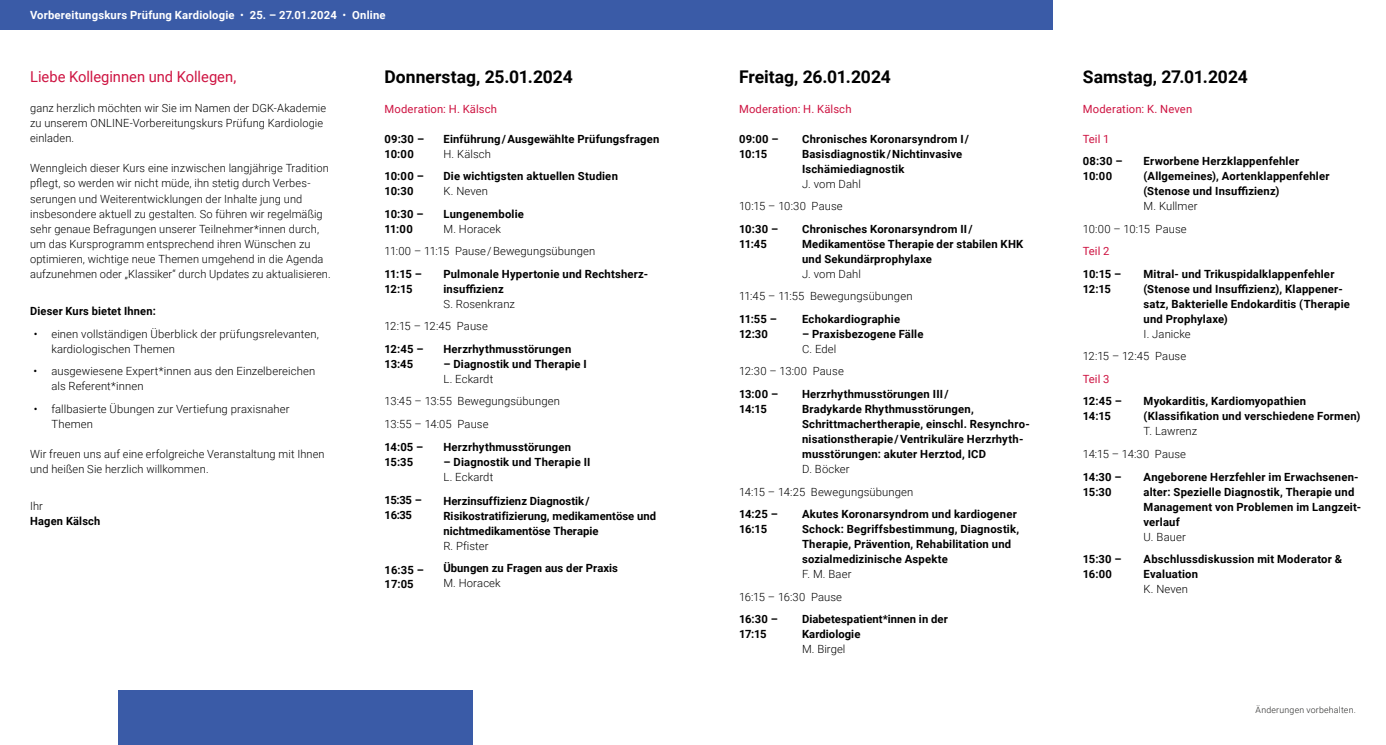
<style>
.page{position:relative;width:1386px;height:745px;background:#fff}
.page>*{position:absolute;margin:0;border:0;box-sizing:border-box;transform-origin:0 0}
.t1{font:700 17.5px "Roboto";color:#000}
.t2{font:15px "Roboto";color:#ce1442}
.t3{font:700 11.25px/15px "Roboto";letter-spacing:.015em;color:#000}
.t4{font:300 11.25px/15px "Roboto";letter-spacing:.01em;color:#000}
.t5{font:700 11.25px/15px "Roboto";letter-spacing:.005em;color:#000}
.t6{font:11.25px "Roboto";letter-spacing:.01em;color:#ce1442}
.t7{font:700 11.25px "Roboto";letter-spacing:.015em;color:#fff}
.t8{font:300 8.75px "Roboto";letter-spacing:.03em;color:#282827}
.s1{font-weight:400}
.s2{font-style:inherit}
</style>
<div class="page">
<div style="left:0;top:0;width:1052px;height:30px;background:#3a5ba7"></div>
<div style="left:118px;top:690px;width:355px;height:54px;background:#3a5ba7"></div>
<p class="t7" style="left:30px;top:7px;width:357px">Vorbereitungskurs Prüfung Kardiologie <span class="s1">•</span> 25. – 27.01.2024 <span class="s1">•</span> Online</p>
<h2 class="t2" style="left:30px;top:66px;width:208px">Liebe Kolleginnen und Kollegen,</h2>
<p class="t4" style="left:30px;top:100px;width:297px">ganz herzlich möchten wir Sie im Namen der DGK-Akademie zu unserem ONLINE-Vorbereitungskurs Prüfung Kardiologie einladen.</p>
<p class="t4" style="left:30px;top:160px;width:302px">Wenngleich dieser Kurs eine inzwischen langjährige Tradition pflegt, so werden wir nicht müde, ihn stetig durch Verbes&shy;serungen und Weiterentwicklungen der Inhalte jung und insbesondere aktuell zu gestalten. So führen wir regelmäßig sehr genaue Befragungen unserer Teilnehmer*innen durch, um das Kursprogramm entsprechend ihren Wünschen zu optimieren, wichtige neue Themen umgehend in die Agenda aufzunehmen oder „Klassiker“ durch Updates zu aktualisieren.</p>
<p class="t3" style="left:30px;top:303px;width:127px">Dieser Kurs bietet Ihnen:</p>
<p class="t4" style="left:51px;top:325px;width:269px;text-indent:-18px"><span class="s1">•</span> einen vollständigen Überblick der prüfungsrelevanten, kardiologischen Themen</p>
<p class="t4" style="left:51px;top:363px;width:265px;text-indent:-18px"><span class="s1">•</span> ausgewiesene Expert*innen aus den Einzelbereichen als Referent*innen</p>
<p class="t4" style="left:51px;top:400px;width:240px;text-indent:-18px"><span class="s1">•</span> fallbasierte Übungen zur Vertiefung praxisnaher<br>Themen</p>
<p class="t4" style="left:30px;top:445px;width:296px">Wir freuen uns auf eine erfolgreiche Veranstaltung mit Ihnen und heißen Sie herzlich willkommen.</p>
<p class="t4" style="left:30px;top:498px;width:14px">Ihr</p>
<p class="t3" style="left:30px;top:513px;width:72px">Hagen Kälsch</p>
<h1 class="t1" style="left:384px;top:64px;width:190px">Donnerstag, 25.01.2024</h1>
<p class="t6" style="left:384px;top:101px;width:114px">Moderation: H. Kälsch</p>
<p class="t3" style="left:384px;top:131px;width:41px">09:30 –<br>10:00</p>
<p class="t3" style="left:443px;top:131px;width:218px">Einführung / Ausgewählte Prüfungsfragen</p>
<p class="t4" style="left:443px;top:146px;width:49px">H. Kälsch</p>
<p class="t3" style="left:384px;top:168px;width:41px">10:00 –<br>10:30</p>
<p class="t3" style="left:443px;top:168px;width:176px">Die wichtigsten aktuellen Studien</p>
<p class="t4" style="left:443px;top:183px;width:46px">K. Neven</p>
<p class="t3" style="left:384px;top:206px;width:41px">10:30 –<br>11:00</p>
<p class="t3" style="left:443px;top:206px;width:82px">Lungenembolie</p>
<p class="t4" style="left:384px;top:217px;width:212px;line-height:22.5px;text-indent:59px">M. Horacek<br>11:00 – 11:15 Pause / Bewegungsübungen</p>
<p class="t3" style="left:384px;top:266px;width:39px">11:15 –<br>12:15</p>
<p class="t3" style="left:443px;top:266px;width:205px">Pulmonale Hypertonie und Rechtsherz&shy;insuffizienz</p>
<p class="t4" style="left:384px;top:292px;width:132px;line-height:22.5px;text-indent:59px">S. Rosenkranz<br>12:15 – 12:45 Pause</p>
<p class="t3" style="left:384px;top:341px;width:40px">12:45 –<br>13:45</p>
<p class="t3" style="left:443px;top:341px;width:129px">Herzrhythmusstörungen</p>
<p class="t3" style="left:443px;top:356px;width:145px">– Diagnostik und Therapie I</p>
<p class="t4" style="left:384px;top:367px;width:177px;line-height:22.5px;text-indent:59px">L. Eckardt<br>13:45 – 13:55 Bewegungsübungen<br>13:55 – 14:05 Pause</p>
<p class="t3" style="left:384px;top:438px;width:40px">14:05 –<br>15:35</p>
<p class="t3" style="left:384px;top:492px;width:39px">15:<span class="s2">3</span>5 –<br>16:3<span class="s2">5</span></p>
<p class="t3" style="left:443px;top:438px;width:129px">Herzrhythmusstörungen</p>
<p class="t3" style="left:443px;top:453px;width:148px">– Diagnostik und Therapie II</p>
<p class="t4" style="left:443px;top:468px;width:51px">L. Eckardt</p>
<p class="t5" style="left:443px;top:492px;width:214px">Herzinsuffizienz Diagnostik /<br>Risikostratifizierung, medikamentöse und nichtmedikamentöse Therapie</p>
<p class="t4" style="left:443px;top:537px;width:46px">R. Pfister</p>
<p class="t3" style="left:443px;top:560px;width:176px">Übungen zu Fragen aus der Praxis</p>
<p class="t4" style="left:443px;top:575px;width:59px">M. Horacek</p>
<p class="t3" style="left:384px;top:562px;width:41px;line-height:14.1px">16:3<span class="s2">5</span> –<br>17:0<span class="s2">5</span></p>
<h1 class="t1" style="left:739px;top:64px;width:153px">Freitag, 26.01.2024</h1>
<p class="t6" style="left:739px;top:101px;width:114px">Moderation: H. Kälsch</p>
<p class="t3" style="left:739px;top:131px;width:41px">09:00 –<br>10:15</p>
<p class="t3" style="left:802px;top:131px;width:168px">Chronisches Koronarsyndrom I /<br>Basisdiagnostik / Nichtinvasive<br>Ischämiediagnostik</p>
<p class="t4" style="left:739px;top:172px;width:123px;line-height:22.5px;text-indent:63px">J. vom Dahl<br>10:15 – 10:30 Pause</p>
<p class="t3" style="left:739px;top:221px;width:41px">10:30 –<br>11:45</p>
<p class="t3" style="left:802px;top:221px;width:223px">Chronisches Koronarsyndrom II /<br>Medikamentöse Therapie der stabilen KHK und Sekundärprophylaxe</p>
<p class="t4" style="left:739px;top:262px;width:175px;line-height:22.5px;text-indent:63px">J. vom Dahl<br>11:45 – 11:55 Bewegungsübungen</p>
<p class="t3" style="left:739px;top:311px;width:39px">11:55 –<br>12:30</p>
<p class="t3" style="left:802px;top:311px;width:100px">Echokardiographie</p>
<p class="t3" style="left:802px;top:326px;width:123px">– Praxisbezogene Fälle</p>
<p class="t4" style="left:739px;top:337px;width:106px;line-height:22.5px;text-indent:63px">C. Edel<br>12:30 – 13:00 Pause</p>
<p class="t3" style="left:739px;top:386px;width:41px">13:00 –<br>14:15</p>
<p class="t3" style="left:802px;top:386px;width:229px">Herzrhythmusstörungen III /<br>Bradykarde Rhythmusstörungen, Schrittmachertherapie, einschl. Resynchro&shy;nisationstherapie / Ventrikuläre Herzrhyth&shy;musstörungen: akuter Herztod, ICD</p>
<p class="t4" style="left:739px;top:457px;width:176px;line-height:22.5px;text-align:center">D. Böcker<br>14:15 – 14:25 Bewegungsübungen</p>
<p class="t3" style="left:739px;top:506px;width:40px">14:25 –<br>16:15</p>
<p class="t3" style="left:802px;top:506px;width:219px">Akutes Koronarsyndrom und kardiogener Schock: Begriffsbestimmung, Diagnostik, Therapie, Prävention, Rehabilitation und sozialmedizinische Aspekte</p>
<p class="t4" style="left:739px;top:562px;width:114px;line-height:22.5px;text-indent:63px">F. M. Baer<br>16:15 – 16:30 Pause</p>
<p class="t3" style="left:739px;top:611px;width:40px">16:30 –<br>1<span class="s2">7</span>:<span class="s2">15</span></p>
<p class="t5" style="left:802px;top:611px;width:147px">Diabetespatient*innen in der<br>Kardiologie</p>
<p class="t4" style="left:802px;top:641px;width:45px">M. Birgel</p>
<h1 class="t1" style="left:1082px;top:64px;width:166px">Samstag, 27.01.2024</h1>
<p class="t6" style="left:1082px;top:101px;width:111px">Moderation: K. Neven</p>
<p class="t6" style="left:1082px;top:131px;width:28px">Teil 1</p>
<p class="t3" style="left:1082px;top:153px;width:41px">08:30 –<br>10:00</p>
<p class="t3" style="left:1143px;top:153px;width:187px">Erworbene Herzklappenfehler (Allgemeines), Aortenklappenfehler (Stenose und Insuffizienz)</p>
<p class="t4" style="left:1082px;top:194px;width:116px;line-height:22.5px;text-indent:61px">M. Kullmer<br>10:00 – 10:15 Pause</p>
<p class="t6" style="left:1082px;top:243px;width:28px">Teil 2</p>
<p class="t3" style="left:1082px;top:266px;width:40px">10:15 –<br>12:15</p>
<p class="t3" style="left:1143px;top:266px;width:208px">Mitral‐ und Trikuspidalklappenfehler (Stenose und Insuffizienz), Klappener&shy;satz, Bakterielle Endokarditis (Therapie und Prophylaxe)</p>
<p class="t4" style="left:1082px;top:322px;width:109px;line-height:22.5px;text-indent:61px">I. Janicke<br>12:15 – 12:45 Pause</p>
<p class="t6" style="left:1082px;top:371px;width:28px">Teil 3</p>
<p class="t3" style="left:1082px;top:393px;width:40px">12:45 –<br>14:15</p>
<p class="t3" style="left:1143px;top:393px;width:218px">Myokarditis, Kardiomyopathien (Klassifikation und verschiedene Formen)</p>
<p class="t4" style="left:1082px;top:419px;width:116px;line-height:22.5px;text-indent:61px">T. Lawrenz<br>14:15 – 14:30 Pause</p>
<p class="t3" style="left:1082px;top:468px;width:40px">14:30 –<br>15:30</p>
<p class="t3" style="left:1143px;top:468px;width:219px">Angeborene Herzfehler im Erwachsenen&shy;alter: Spezielle Diagnostik, Therapie und<br>Management von Problemen im Langzeit&shy;verlauf</p>
<p class="t4" style="left:1143px;top:528px;width:44px">U. Bauer</p>
<p class="t3" style="left:1143px;top:551px;width:200px">Abschlussdiskussion mit Moderator &amp;<br>Evaluation</p>
<p class="t4" style="left:1143px;top:581px;width:46px">K. Neven</p>
<p class="t3" style="left:1082px;top:551px;width:40px">15:30 –<br>16:00</p>
<p class="t8" style="left:1255px;top:703px;width:102px">Änderungen vorbehalten.</p>
</div>
